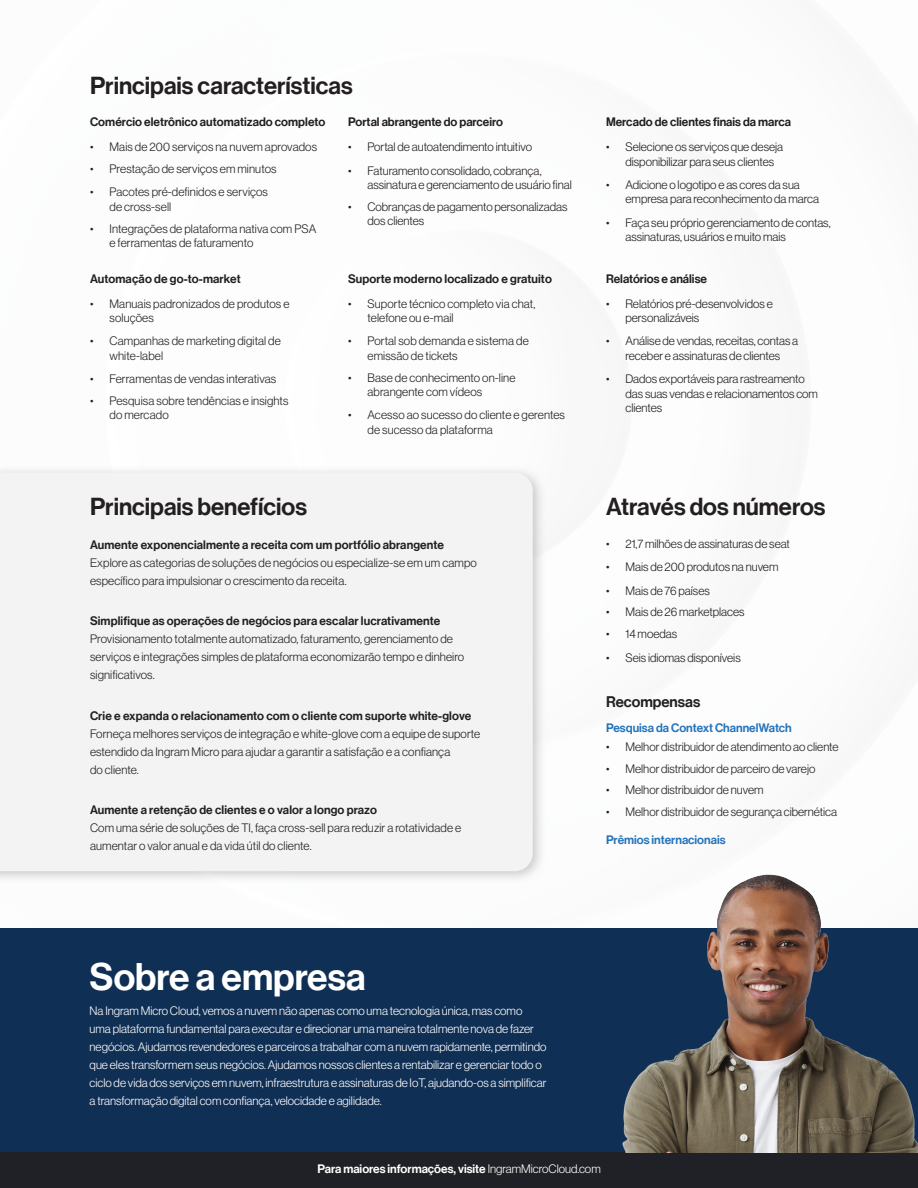
<style>
.page{position:relative;width:918px;height:1188px;background:#fff}
.page>*{position:absolute;margin:0;border:0;box-sizing:border-box;transform-origin:0 0}
.t1{font:37.5px "N Haas Grotesk DS Pro 65 Md";color:#fff}
.t2{font:24px "N Haas Grotesk DS Pro 65 Md";color:#231f20}
.t3{font:15px "N Haas Grotesk DS Pro 65 Md";color:#231f20}
.t4{font:12px/18px "N Haas Grotesk DS Pro 45 Lt";letter-spacing:.005em;color:#231f20}
.t5{font:12px/18px "N Haas Grotesk DS Pro 45 Lt";color:#fff}
.t6{font:12px "N Haas Grotesk DS Pro 65 Md";letter-spacing:.01em;color:#231f20}
.t7{font:12px "N Haas Grotesk DS Pro 65 Md";color:#2575bb}
.t8{font:12px "N Haas Grotesk DS Pro 65 Md";color:#fff}
.s1{font-family:"N Haas Grotesk DS Pro 45 Lt"}
</style>
<div class="page">
<svg style="left:0;top:470px;width:545px;height:409px;fill:#ededed"></svg>
<div style="left:0;top:473px;width:533px;height:398px;background:#f3f3f4"></div>
<div style="left:0;top:929px;width:918px;height:223px;background:#102f54"></div>
<div style="left:0;top:1153px;width:918px;height:35px;background:#202126"></div>
<img style="left:570px;top:874px;width:348px;height:278px">
<p class="t2" style="left:90px;top:71px;width:264px">Principais características</p>
<p class="t6" style="left:90px;top:115px;width:237px">Comércio eletrônico automatizado completo</p>
<p class="t4" style="left:110px;top:138px;width:209px">Mais de 200 serviços na nuvem aprovados</p>
<p class="t4" style="left:90px;top:138px;width:5px">•</p>
<p class="t4" style="left:90px;top:160px;width:5px">•</p>
<p class="t4" style="left:90px;top:183px;width:5px">•</p>
<p class="t4" style="left:90px;top:220px;width:5px">•</p>
<p class="t4" style="left:110px;top:160px;width:169px">Prestação de serviços em minutos</p>
<p class="t4" style="left:110px;top:183px;width:160px">Pacotes pré-definidos e serviços</p>
<p class="t4" style="left:110px;top:198px;width:63px">de cross-sell</p>
<p class="t4" style="left:110px;top:220px;width:208px">Integrações de plataforma nativa com PSA</p>
<p class="t4" style="left:110px;top:234px;width:145px">e ferramentas de faturamento</p>
<p class="t6" style="left:90px;top:271px;width:152px">Automação de go-to-market</p>
<p class="t4" style="left:110px;top:294px;width:181px">Manuais padronizados de produtos e</p>
<p class="t4" style="left:90px;top:294px;width:5px">•</p>
<p class="t4" style="left:90px;top:332px;width:5px">•</p>
<p class="t4" style="left:90px;top:370px;width:5px">•</p>
<p class="t4" style="left:90px;top:392px;width:5px">•</p>
<p class="t4" style="left:110px;top:309px;width:46px">soluções</p>
<p class="t4" style="left:110px;top:332px;width:173px">Campanhas de marketing digital de</p>
<p class="t4" style="left:110px;top:347px;width:55px">white-label</p>
<p class="t4" style="left:110px;top:370px;width:168px">Ferramentas de vendas interativas</p>
<p class="t4" style="left:110px;top:392px;width:180px">Pesquisa sobre tendências e insights</p>
<p class="t4" style="left:110px;top:406px;width:61px">do mercado</p>
<p class="t6" style="left:348px;top:115px;width:157px">Portal abrangente do parceiro</p>
<p class="t4" style="left:368px;top:138px;width:166px">Portaldeautoatendimentointuitivo</p>
<p class="t4" style="left:348px;top:138px;width:5px">•</p>
<p class="t4" style="left:348px;top:161px;width:5px">•</p>
<p class="t4" style="left:348px;top:198px;width:5px">•</p>
<p class="t4" style="left:368px;top:161px;width:176px">Faturamentoconsolidado,cobrança,</p>
<p class="t4" style="left:368px;top:176px;width:206px">assinaturaegerenciamentodeusuáriofinal</p>
<p class="t4" style="left:368px;top:198px;width:202px">Cobrançasdepagamentopersonalizadas</p>
<p class="t4" style="left:368px;top:212px;width:58px">dosclientes</p>
<p class="t6" style="left:348px;top:271px;width:205px">Suporte moderno localizado e gratuito</p>
<p class="t4" style="left:368px;top:294px;width:169px">Suporte técnico completo via chat,</p>
<p class="t4" style="left:348px;top:294px;width:5px">•</p>
<p class="t4" style="left:348px;top:332px;width:5px">•</p>
<p class="t4" style="left:348px;top:368px;width:5px">•</p>
<p class="t4" style="left:348px;top:406px;width:5px">•</p>
<p class="t4" style="left:368px;top:309px;width:88px">telefone ou -e mail</p>
<p class="t4" style="left:368px;top:332px;width:163px">Portal sob demanda e sistema de</p>
<p class="t4" style="left:368px;top:347px;width:92px">emissão de tickets</p>
<p class="t4" style="left:368px;top:368px;width:149px">Base de conhecimento on-line</p>
<p class="t4" style="left:368px;top:383px;width:116px">abrangente com vídeos</p>
<p class="t4" style="left:368px;top:406px;width:199px">Acesso ao sucesso do cliente e gerentes</p>
<p class="t4" style="left:368px;top:421px;width:127px">de sucesso da plataforma</p>
<p class="t2" style="left:90px;top:492px;width:218px">Principais benefícios</p>
<p class="t6" style="left:90px;top:538px;width:356px">Aumente exponencialmente a receita com um portfólio abrangente</p>
<p class="t4" style="left:90px;top:554px;width:388px">Explore as categorias de soluções de negócios ou especialize-se em um campo específico para impulsionar o crescimento da receita.</p>
<p class="t6" style="left:90px;top:614px;width:352px">Simplifique as operações de negócios para escalar lucrativamente</p>
<p class="t4" style="left:90px;top:630px;width:376px">Provisionamento totalmente automatizado, faturamento, gerenciamento de serviços e integrações simples de plataforma economizarão tempo e dinheiro significativos.</p>
<p class="t6" style="left:90px;top:709px;width:383px">Crie e expanda o relacionamento com o cliente com suporte white-glove</p>
<p class="t4" style="left:90px;top:725px;width:392px">Forneça melhores serviços de integração e white-glove com a equipe de suporte estendido da Ingram Micro para ajudar a garantir a satisfação ae confiança<br>do cliente.</p>
<p class="t6" style="left:90px;top:803px;width:288px">Aumente a retenção de clientes oe valor a longo prazo</p>
<p class="t4" style="left:90px;top:819px;width:373px">Com uma série de soluções de TI, faça cross-sell para reduzir a rotatividade e aumentar o valor anual e da vida útil do cliente.</p>
<p class="t6" style="left:606px;top:115px;width:187px">Mercado de clientes finais da marca</p>
<p class="t4" style="left:626px;top:138px;width:159px">Selecioneosserviçosquedeseja</p>
<p class="t4" style="left:606px;top:138px;width:5px">•</p>
<p class="t4" style="left:606px;top:176px;width:5px">•</p>
<p class="t4" style="left:606px;top:214px;width:5px">•</p>
<p class="t4" style="left:626px;top:152px;width:150px">disponibilizarparaseusclientes</p>
<p class="t4" style="left:626px;top:176px;width:176px">Adicioneologotipoeascoresdasua</p>
<p class="t4" style="left:626px;top:190px;width:195px">empresaparareconhecimentodamarca</p>
<p class="t4" style="left:626px;top:214px;width:207px">Façaseuprópriogerenciamentodecontas,</p>
<p class="t4" style="left:626px;top:228px;width:162px">assinaturas,usuáriosemuitomais</p>
<p class="t6" style="left:606px;top:271px;width:103px">Relatórios e análise</p>
<p class="t4" style="left:626px;top:294px;width:149px">Relatóriospré-desenvolvidose</p>
<p class="t4" style="left:606px;top:294px;width:5px">•</p>
<p class="t4" style="left:606px;top:332px;width:5px">•</p>
<p class="t4" style="left:606px;top:370px;width:5px">•</p>
<p class="t4" style="left:626px;top:309px;width:75px">personalizáveis</p>
<p class="t4" style="left:626px;top:332px;width:174px">Análisedevendas,receitas,contasa</p>
<p class="t4" style="left:626px;top:347px;width:156px">recebereassinaturasdeclientes</p>
<p class="t4" style="left:626px;top:370px;width:181px">Dadosexportáveispararastreamento</p>
<p class="t4" style="left:626px;top:386px;width:194px;line-height:14.4px">dassuasvendaserelacionamentoscom clientes</p>
<p class="t2" style="left:606px;top:493px;width:221px">Através dos números</p>
<p class="t4" style="left:626px;top:535px;width:166px">21,7milhõesdeassinaturasdeseat</p>
<p class="t4" style="left:606px;top:535px;width:5px">•</p>
<p class="t4" style="left:606px;top:558px;width:5px">•</p>
<p class="t4" style="left:626px;top:558px;width:154px">Maisde200produtosnanuvem</p>
<p class="t4" style="left:606px;top:581px;width:5px">•</p>
<p class="t4" style="left:626px;top:581px;width:86px">Maisde76países</p>
<p class="t4" style="left:606px;top:603px;width:5px">•</p>
<p class="t4" style="left:626px;top:603px;width:121px">Maisde26marketplaces</p>
<p class="t4" style="left:606px;top:625px;width:5px">•</p>
<p class="t4" style="left:626px;top:625px;width:53px">14moedas</p>
<p class="t4" style="left:626px;top:649px;width:117px">Seisidiomasdisponíveis</p>
<p class="t4" style="left:606px;top:649px;width:5px">•</p>
<p class="t3" style="left:606px;top:693px;width:96px">Recompensas</p>
<p class="t7" style="left:606px;top:721px;width:187px">Pesquisa da Context ChannelWatch</p>
<p class="t4" style="left:626px;top:737px;width:215px">Melhordistribuidordeatendimentoaocliente</p>
<p class="t4" style="left:606px;top:737px;width:5px">•</p>
<p class="t4" style="left:606px;top:759px;width:5px">•</p>
<p class="t4" style="left:606px;top:781px;width:5px">•</p>
<p class="t4" style="left:626px;top:759px;width:191px">Melhordistribuidordeparceirodevarejo</p>
<p class="t4" style="left:626px;top:781px;width:140px">Melhordistribuidordenuvem</p>
<p class="t4" style="left:626px;top:803px;width:213px">Melhordistribuidordesegurançacibernética</p>
<p class="t4" style="left:606px;top:803px;width:5px">•</p>
<p class="t7" style="left:606px;top:833px;width:121px">Prêmios internacionais</p>
<p class="t1" style="left:90px;top:955px;width:278px">Sobre a empresa</p>
<p class="t5" style="left:90px;top:1002px;width:458px">NaIngramMicroCloud,vemosanuvemnãoapenascomoumatecnologiaúnica,mascomo umaplataformafundamentalparaexecutaredirecionarumamaneiratotalmentenovadefazer negócios.Ajudamosrevendedoreseparceirosatrabalharcomanuvemrapidamente,permitindo queelestransformemseusnegócios.Ajudamosnossosclientesarentabilizaregerenciartodoo ciclodevidadosserviçosemnuvem,infraestruturaeassinaturasdeIoT,ajudando-osasimplificar atransformação digitalcomconfiança,velocidadeeagilidade.</p>
<p class="t8" style="left:317px;top:1162px;width:285px">Para maiores informações, visite <span class="s1">IngramMicroCloud.com</span></p>
</div>
